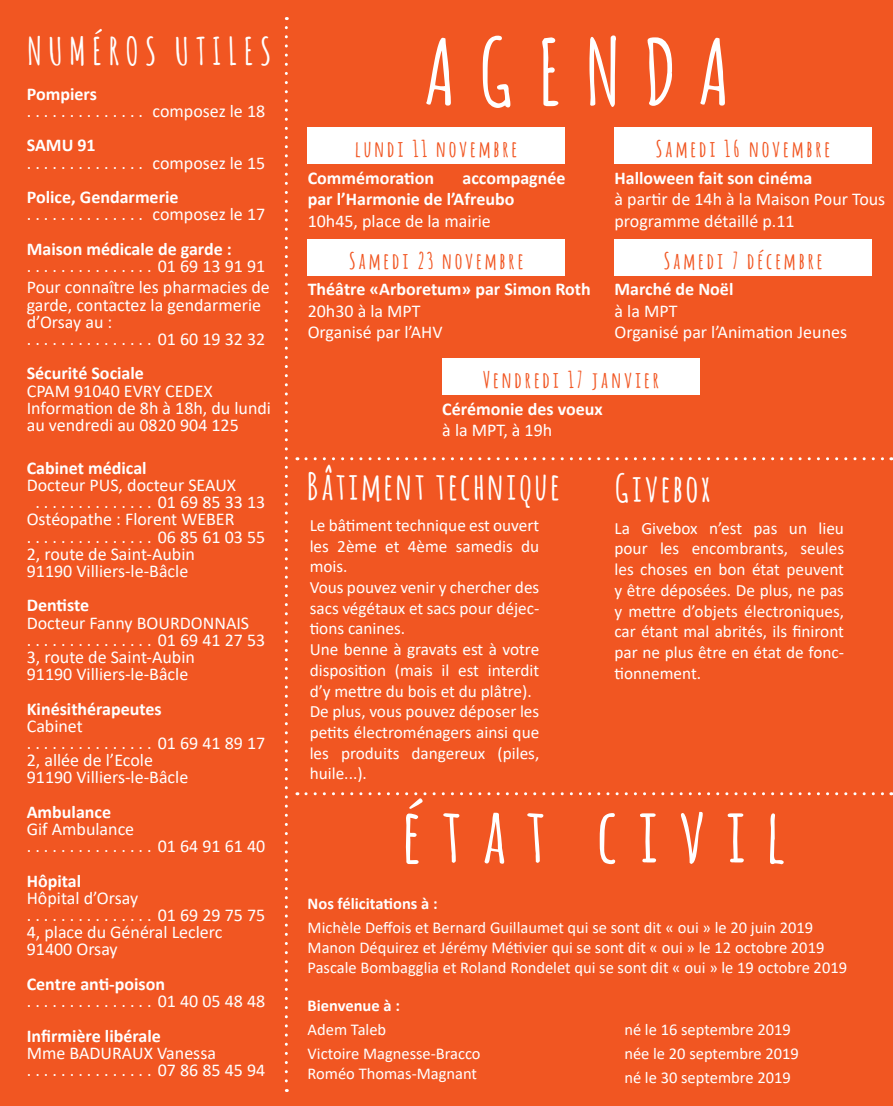
<style>
.page{position:relative;width:893px;height:1106px;background:#f15622}
.page>*{position:absolute;margin:0;border:0;box-sizing:border-box;transform-origin:0 0}
.t1{font:700 90px "Amatic";letter-spacing:.3em;color:#fff}
.t2{font:700 75px "Amatic";letter-spacing:.3em;color:#fff}
.t3{font:700 37.5px "Amatic";letter-spacing:.1em;color:#fff}
.t4{font:700 37.5px "Amatic";letter-spacing:.21em;color:#fff}
.t5{font:700 22.5px "Amatic";letter-spacing:.16em;color:#f15622}
.t6{font:18px/17.2px "Calibri";color:#fff}
.t7{font:700 18px/21.6px "Calibri";color:#fff}
.t8{font:17.25px/20.7px "Calibri";color:#fff}
.t9{font:16.5px/24px "Calibri";color:#fff}
.t10{font:700 16.5px "Calibri";color:#fff}
</style>
<div class="page">
<svg style="left:285px;top:28px;width:3px;height:1064px"></svg>
<svg style="left:306px;top:457px;width:586px;height:3px"></svg>
<div style="left:308px;top:128px;width:257px;height:36px;background:#fff"></div>
<div style="left:614px;top:128px;width:258px;height:36px;background:#fff"></div>
<div style="left:308px;top:239px;width:257px;height:36px;background:#fff"></div>
<div style="left:614px;top:239px;width:258px;height:36px;background:#fff"></div>
<svg style="left:306px;top:792px;width:586px;height:3px"></svg>
<div style="left:442px;top:359px;width:257px;height:36px;background:#fff"></div>
<h3 class="t4" style="left:28px;top:25px;width:244px">NUMÉROS UTILES</h3>
<p class="t7" style="left:27px;top:83px;width:72px">Pompiers</p>
<p class="t6" style="left:27px;top:102px;width:240px">. . . . . . . . . . . . . . composez le 18</p>
<p class="t7" style="left:27px;top:134px;width:71px">SAMU 91</p>
<p class="t6" style="left:27px;top:154px;width:240px">. . . . . . . . . . . . . . composez le 15</p>
<p class="t7" style="left:27px;top:186px;width:153px">Police, Gendarmerie</p>
<p class="t6" style="left:27px;top:205px;width:240px">. . . . . . . . . . . . . . composez le 17</p>
<p class="t7" style="left:27px;top:238px;width:207px">Maison médicale de garde :</p>
<p class="t6" style="left:27px;top:255px;width:245px;line-height:21.5px">. . . . . . . . . . . . . . . 01 69 13 91 91<br>Pour connaître les pharmacies de</p>
<p class="t6" style="left:27px;top:295px;width:240px">garde, contactez la gendarmerie d’Orsay au :<br>. . . . . . . . . . . . . . . 01 60 19 32 32</p>
<p class="t7" style="left:27px;top:362px;width:119px">Sécurité Sociale</p>
<p class="t6" style="left:27px;top:381px;width:246px">CPAM 91040 EVRY CEDEX<br>Information de 8h à 18h, du lundi au vendredi au 0820 904 125</p>
<p class="t7" style="left:27px;top:457px;width:121px">Cabinet médical</p>
<p class="t6" style="left:27px;top:476px;width:211px">Docteur PUS, docteur SEAUX</p>
<p class="t6" style="left:158px;top:493px;width:109px">01 69 85 33 13</p>
<p class="t6" style="left:27px;top:510px;width:209px">Ostéopathe : Florent WEBER</p>
<p class="t6" style="left:27px;top:527px;width:240px">. . . . . . . . . . . . . . . 06 85 61 03 55</p>
<p class="t6" style="left:27px;top:545px;width:170px">2, route de Saint-Aubin</p>
<p class="t6" style="left:27px;top:562px;width:163px">91190 Villiers-le-Bâcle</p>
<p class="t7" style="left:27px;top:594px;width:64px">Dentiste</p>
<p class="t6" style="left:27px;top:613px;width:240px">Docteur Fanny BOURDONNAIS<br>. . . . . . . . . . . . . . . 01 69 41 27 53<br>3, route de Saint-Aubin<br>91190 Villiers-le-Bâcle</p>
<p class="t7" style="left:27px;top:697px;width:137px">Kinésithérapeutes</p>
<p class="t6" style="left:27px;top:717px;width:240px">Cabinet<br>. . . . . . . . . . . . . . . 01 69 41 89 17<br>2, allée de l’Ecole<br>91190 Villiers-le-Bâcle</p>
<p class="t7" style="left:27px;top:801px;width:86px">Ambulance</p>
<p class="t6" style="left:27px;top:820px;width:240px">Gif Ambulance<br>. . . . . . . . . . . . . . . 01 64 91 61 40</p>
<p class="t7" style="left:27px;top:869px;width:56px">Hôpital</p>
<p class="t6" style="left:27px;top:888px;width:240px">Hôpital d’Orsay<br>. . . . . . . . . . . . . . . 01 69 29 75 75<br>4, place du Général Leclerc<br>91400 Orsay</p>
<p class="t7" style="left:27px;top:972px;width:140px">Centre anti-poison</p>
<p class="t6" style="left:27px;top:992px;width:240px">. . . . . . . . . . . . . . . 01 40 05 48 48</p>
<p class="t7" style="left:27px;top:1024px;width:136px">Infirmière libérale</p>
<p class="t6" style="left:27px;top:1043px;width:240px">Mme BADURAUX Vanessa<br>. . . . . . . . . . . . . . . 07 86 85 45 94</p>
<h1 class="t1" style="left:425px;top:8px;width:304px">AGENDA</h1>
<p class="t5" style="left:355px;top:133px;width:163px">lundi 11 novembre</p>
<p class="t7" style="left:308px;top:167px;width:128px">Commémoration</p>
<p class="t7" style="left:308px;top:167px;width:259px;text-indent:155px">accompagnée par l’Harmonie de l’Afreubo</p>
<p class="t6" style="left:308px;top:212px;width:185px">10h45, place de la mairie</p>
<p class="t5" style="left:349px;top:244px;width:175px">Samedi 23 novembre</p>
<p class="t7" style="left:308px;top:278px;width:285px">Théâtre «Arboretum» par Simon Roth</p>
<p class="t6" style="left:308px;top:300px;width:136px;line-height:21.6px">20h30 à la MPT<br>Organisé par l’AHV</p>
<p class="t5" style="left:656px;top:133px;width:175px">Samedi 16 novembre</p>
<p class="t7" style="left:614px;top:167px;width:199px">Halloween fait son cinéma</p>
<p class="t6" style="left:614px;top:188px;width:272px;line-height:21.6px">à partir de 14h à la Maison Pour Tous programme détaillé p.11</p>
<p class="t5" style="left:664px;top:244px;width:160px">Samedi 7 décembre</p>
<p class="t7" style="left:614px;top:278px;width:120px">Marché de Noël</p>
<p class="t6" style="left:614px;top:300px;width:234px;line-height:21.6px">à la MPT<br>Organisé par l’Animation Jeunes</p>
<p class="t5" style="left:483px;top:364px;width:177px">Vendredi 17 janvier</p>
<p class="t7" style="left:442px;top:398px;width:162px">Cérémonie des voeux</p>
<p class="t6" style="left:442px;top:421px;width:112px">à la MPT, à 19h</p>
<h3 class="t3" style="left:308px;top:459px;width:253px">Bâtiment technique</h3>
<p class="t8" style="left:310px;top:514px;width:231px">Le bâtiment technique est ouvert les 2ème et 4ème samedis du mois.<br>Vous pouvez venir y chercher des sacs végétaux et sacs pour déjec&shy;tions canines.<br>Une benne à gravats est à votre disposition (mais il est interdit d’y mettre du bois et du plâtre).<br>De plus, vous pouvez déposer les petits électroménagers ainsi que les produits dangereux (piles, huile...).</p>
<h3 class="t3" style="left:615px;top:461px;width:96px">Givebox</h3>
<p class="t8" style="left:614px;top:517px;width:231px;text-align:justify">La Givebox n’est pas un lieu pour les encombrants, seules les choses en bon état peuvent y être déposées. De plus, ne pas y mettre d’objets électroniques, car étant mal abrités, ils finiront par ne plus être en état de fonc&shy;tionnement.</p>
<h2 class="t2" style="left:403px;top:781px;width:383px">état civil</h2>
<p class="t10" style="left:308px;top:891px;width:132px">Nos félicitations à :</p>
<p class="t9" style="left:308px;top:917px;width:541px;line-height:19.8px">Michèle Deffois et Bernard Guillaumet qui se sont dit « oui » le 20 juin 2019<br>Manon Déquirez et Jérémy Métivier qui se sont dit « oui » le 12 octobre 2019<br>Pascale Bombagglia et Roland Rondelet qui se sont dit « oui » le 19 octobre 2019</p>
<p class="t10" style="left:308px;top:993px;width:94px">Bienvenue à :</p>
<p class="t9" style="left:308px;top:1017px;width:175px">Adem Taleb<br>Victoire Magnesse-Bracco</p>
<p class="t9" style="left:308px;top:1061px;width:171px">Roméo Thomas-Magnant</p>
<p class="t9" style="left:624px;top:1017px;width:176px">né le 16 septembre 2019 née le 20 septembre 2019 né le 30 septembre 2019</p>
</div>
